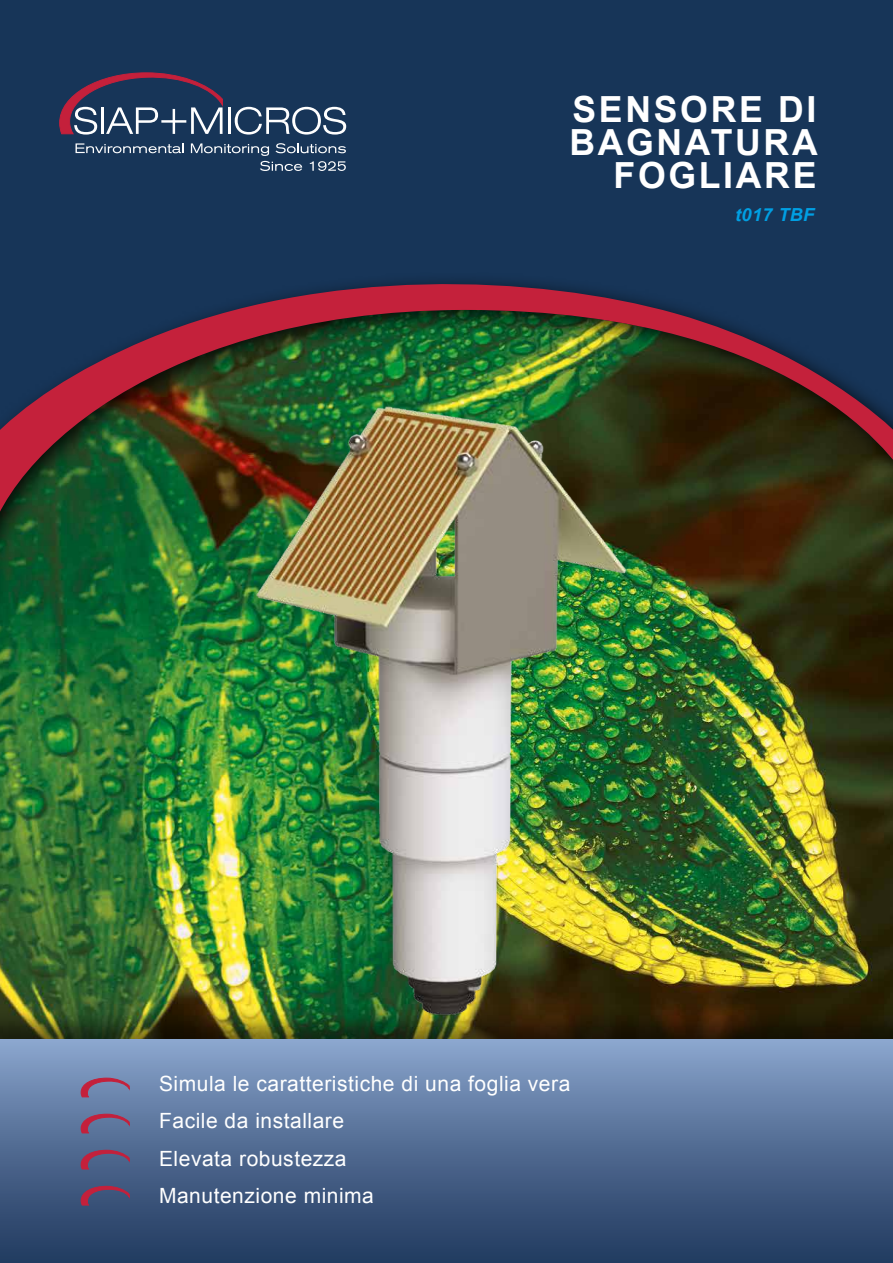
<style>
.page{position:relative;width:893px;height:1263px;background:#fff}
.page>*{position:absolute;margin:0;border:0;box-sizing:border-box;transform-origin:0 0}
.t1{font:700 36px/33px "Arial";letter-spacing:.075em;color:#fff;text-align:right}
.t2{font:21px/37.5px "Arial";letter-spacing:.025em;color:#fff}
.t3{font:italic 700 18px "Arial";letter-spacing:.025em;color:#009fe3}
</style>
<div class="page">
<img style="left:0;top:680px;width:893px;height:327px">
<div style="left:0;top:0;width:893px;height:266px;background:#173558"></div>
<svg style="left:0;top:266px;width:893px;height:389px;background:#383b32"></svg>
<div style="left:0;top:1007px;width:893px;height:256px;background:#000;opacity:.51"></div>
<div style="left:0;top:1040px;width:893px;height:223px;background:linear-gradient(to bottom,#87a2ca,#1d365c)"></div>
<svg style="left:59px;top:73px;width:164px;height:62px;background:#454866"></svg>
<hr style="left:228px;top:107px;width:2px;height:27px;background:#fff">
<svg style="left:235px;top:107px;width:111px;height:28px"></svg>
<svg style="left:76px;top:143px;width:108px;height:10px"></svg>
<svg style="left:191px;top:143px;width:155px;height:28px;background:#3a5471"></svg>
<img style="left:112px;top:390px;width:634px;height:633px">
<svg style="left:81px;top:1078px;width:48px;height:21px"></svg>
<svg style="left:81px;top:1186px;width:48px;height:22px"></svg>
<svg style="left:81px;top:1114px;width:48px;height:21px"></svg>
<svg style="left:81px;top:1150px;width:48px;height:22px"></svg>
<h1 class="t1" style="left:569px;top:94px;width:250px">SENSORE DI<br>BAGNATURA<br>FOGLIARE</h1>
<p class="t3" style="left:735px;top:203px;width:81px">t017 TBF</p>
<p class="t2" style="left:159px;top:1065px;width:413px">Simula le caratteristiche di una foglia vera<br>Facile da installare<br>Elevata robustezza<br>Manutenzione minima</p>
</div>
